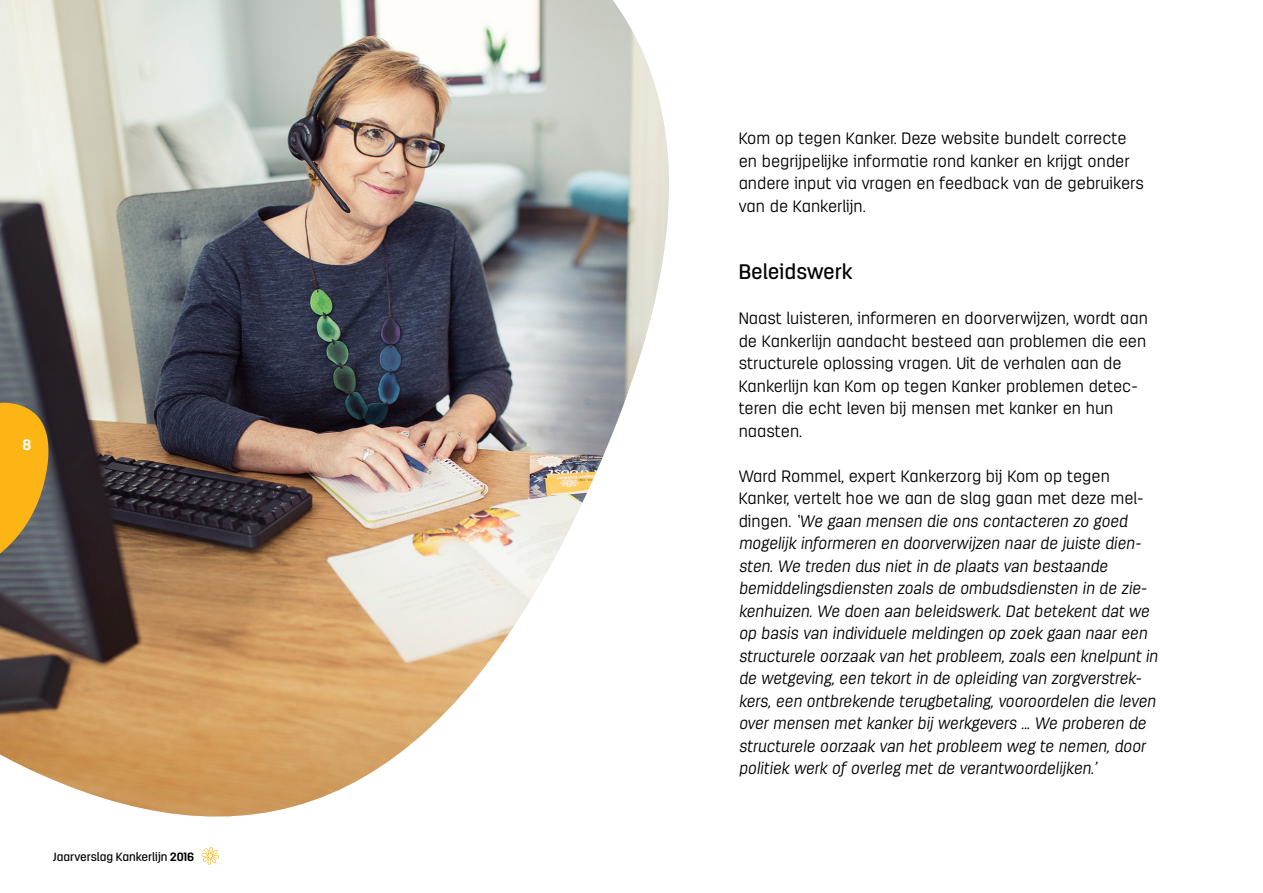
<style>
.page{position:relative;width:1263px;height:893px;background:#fff}
.page>*{position:absolute;margin:0;border:0;box-sizing:border-box;transform-origin:0 0}
.t1{font:500 21px "Antartida Rounded";color:#000}
.t2{font:italic 300 16.5px/22.5px "Antartida Rounded";color:#000}
.t3{font:300 16.5px/22.5px "Antartida Rounded";color:#000}
.t4{font:700 15px "Antartida Rounded";color:#fff}
.t5{font:500 12px "Antartida Rounded";color:#000}
.s1{font-weight:700}
.s2{font-style:normal}
</style>
<div class="page">
<img style="left:0;top:0;width:669px;height:865px">
<svg style="left:0;top:397px;width:55px;height:172px;background:#b58d36"></svg>
<p class="t4" style="left:23px;top:436px;width:10px">8</p>
<p class="t5" style="left:53px;top:850px;width:143px">Jaarverslag Kankerlijn <span class="s1">2016</span></p>
<p class="t3" style="left:739px;top:127px;width:407px">Kom op tegen Kanker. Deze website bundelt correcte en begrijpelijke informatie rond kanker en krijgt onder andere input via vragen en feedback van de gebruikers van de Kankerlijn.</p>
<p class="t1" style="left:739px;top:260px;width:115px">Beleidswerk</p>
<p class="t3" style="left:739px;top:307px;width:411px">Naast luisteren, informeren en doorverwijzen, wordt aan de Kankerlijn aandacht besteed aan problemen die een structurele oplossing vragen. Uit de verhalen aan de Kankerlijn kan Kom op tegen Kanker problemen detec&shy;teren die echt leven bij mensen met kanker en hun naasten.</p>
<p class="t2" style="left:739px;top:465px;width:421px"><span class="s2">Ward Rommel, expert Kankerzorg bij Kom op tegen Kanker, vertelt hoe we aan de slag gaan met deze mel&shy;dingen.</span> ‘We gaan mensen die ons contacteren zo goed mogelijk informeren en doorverwijzen naar de juiste dien&shy;sten. We treden dus niet in de plaats van bestaande bemiddelingsdiensten zoals de ombudsdiensten in de zie&shy;kenhuizen. We doen aan beleidswerk. Dat betekent dat we op basis van individuele meldingen op zoek gaan naar een structurele oorzaak van het probleem, zoals een knelpunt in de wetgeving, een tekort in de opleiding van zorgverstrek&shy;kers, een ontbrekende terugbetaling, vooroordelen die leven over mensen met kanker bij werkgevers ... We proberen de structurele oorzaak van het probleem weg te nemen, door politiek werk of overleg met de verantwoordelijken.’</p>
</div>
